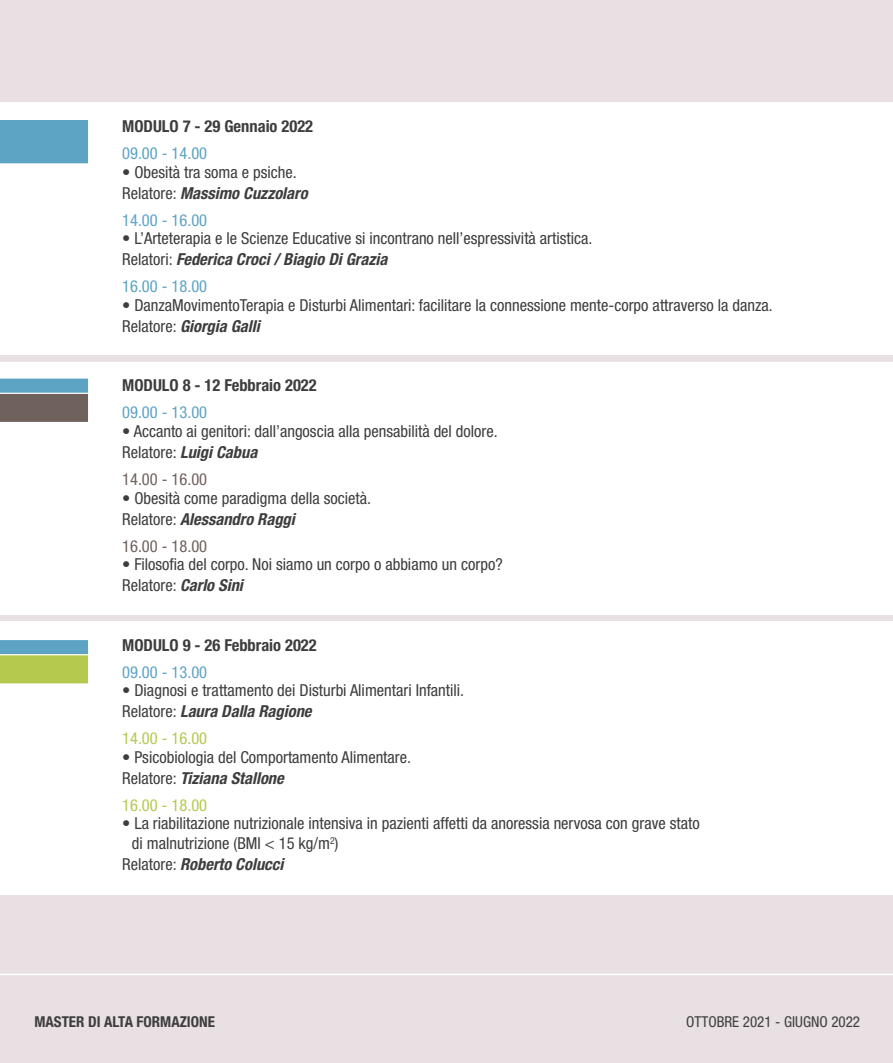
<style>
.page{position:relative;width:893px;height:1063px;background:#e8e0e3}
.page>*{position:absolute;margin:0;border:0;box-sizing:border-box;transform-origin:0 0}
.t1{font:condensed 16.5px/21px "Helvetica Neue LT Std";color:#3d3d3d}
.t2{font:700 condensed 16.5px "Helvetica Neue LT Std";color:#3d3d3d}
.t3{font:condensed 16.5px "Helvetica Neue LT Std";color:#5ca3c4}
.t4{font:italic 700 condensed 16.5px "Helvetica Neue LT Std";color:#3d3d3d}
.t5{font:condensed 16.5px "Helvetica Neue LT Std";color:#6f615c}
.t6{font:condensed 16.5px "Helvetica Neue LT Std";color:#b5c94f}
.t7{font:700 condensed 15px "Helvetica Neue LT Std";color:#3d3d3d}
.t8{font:condensed 15px "Helvetica Neue LT Std";color:#3d3d3d}
.s1{font-weight:700;font-style:italic}
.s2{font-weight:400;font-style:normal}
</style>
<div class="page">
<div style="left:0;top:103px;width:893px;height:252px;background:#fff"></div>
<div style="left:0;top:120px;width:88px;height:44px;background:#5ca3c4"></div>
<div style="left:0;top:362px;width:893px;height:252px;background:#fff"></div>
<div style="left:0;top:621px;width:893px;height:274px;background:#fff"></div>
<svg style="left:0;top:378px;width:88px;height:44px;background:#6f7c84"></svg>
<svg style="left:0;top:640px;width:89px;height:44px;background:#9cbf7c"></svg>
<hr style="left:0;top:974px;width:893px;height:1px;background:#fff">
<p class="t2" style="left:122px;top:116px;width:193px">MODULO 7 - 29 Gennaio 2022</p>
<p class="t3" style="left:122px;top:144px;width:87px">09.00 - 14.00</p>
<p class="t1" style="left:122px;top:161px;width:187px">• Obesità tra soma e psiche.<br>Relatore: <span class="s1">Massimo Cuzzolaro</span></p>
<p class="t3" style="left:122px;top:211px;width:87px">14.00 - 16.00</p>
<p class="t1" style="left:122px;top:228px;width:472px">• L’Arteterapia e le Scienze Educative si incontrano nell’espressività artistica.<br>Relatori: <span class="s1">Federica Croci / Biagio Di Grazia</span></p>
<p class="t3" style="left:122px;top:277px;width:87px">16.00 - 18.00</p>
<p class="t1" style="left:122px;top:295px;width:652px">• DanzaMovimentoTerapia e Disturbi Alimentari: facilitare la connessione mente-corpo attraverso la danza.<br>Relatore: <span class="s1">Giorgia Galli</span></p>
<p class="t2" style="left:122px;top:376px;width:196px">MODULO 8 - 12 Febbraio 2022</p>
<p class="t3" style="left:122px;top:403px;width:87px">09.00 - 13.00</p>
<p class="t1" style="left:122px;top:421px;width:377px">• Accanto ai genitori: dall’angoscia alla pensabilità del dolore.<br>Relatore: <span class="s1">Luigi Cabua</span></p>
<p class="t5" style="left:122px;top:470px;width:87px">14.00 - 16.00</p>
<p class="t1" style="left:122px;top:487px;width:250px">• Obesità come paradigma della società.<br>Relatore: <span class="s1">Alessandro Raggi</span></p>
<p class="t5" style="left:122px;top:536px;width:87px">16.00 - 18.00</p>
<p class="t1" style="left:122px;top:554px;width:382px">• Filosofia del corpo. Noi siamo un corpo o abbiamo un corpo?<br>Relatore: <span class="s1">Carlo Sini</span></p>
<p class="t2" style="left:122px;top:635px;width:196px">MODULO 9 - 26 Febbraio 2022</p>
<p class="t3" style="left:122px;top:662px;width:87px">09.00 - 13.00</p>
<p class="t1" style="left:122px;top:680px;width:344px">• Diagnosi e trattamento dei Disturbi Alimentari Infantili.<br>Relatore: <span class="s1">Laura Dalla Ragione</span></p>
<p class="t6" style="left:122px;top:729px;width:87px">14.00 - 16.00</p>
<p class="t1" style="left:122px;top:746px;width:290px">• Psicobiologia del Comportamento Alimentare.<br>Relatore: <span class="s1">Tiziana Stallone</span></p>
<p class="t6" style="left:122px;top:795px;width:87px">16.00 - 18.00</p>
<p class="t1" style="left:122px;top:813px;width:579px">• La riabilitazione nutrizionale intensiva in pazienti affetti da anoressia nervosa con grave stato</p>
<p class="t1" style="left:132px;top:833px;width:208px">di malnutrizione (BMI &lt; 15 kg/m<sup>2</sup>)</p>
<p class="t4" style="left:122px;top:854px;width:163px"><span class="s2">Relatore:</span> Roberto Colucci</p>
<p class="t7" style="left:34px;top:1012px;width:182px">MASTER DI ALTA FORMAZIONE</p>
<p class="t8" style="left:686px;top:1013px;width:175px">OTTOBRE 2021 - GIUGNO 2022</p>
</div>
